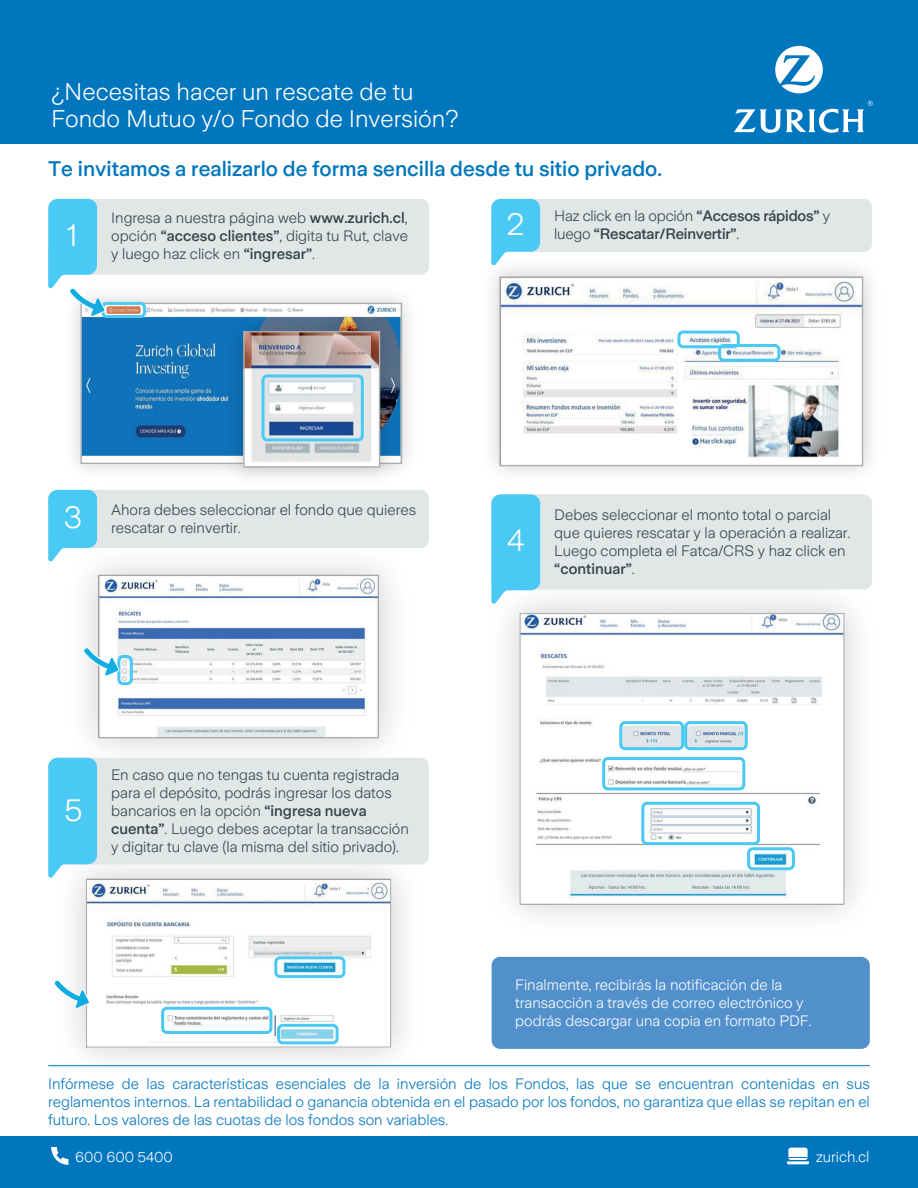
<style>
.page{position:relative;width:918px;height:1188px;background:#fff}
.page>*{position:absolute;margin:0;border:0;box-sizing:border-box;transform-origin:0 0}
.t1{font:300 30.6px "Zurich Sans";color:#fff}
.t2{font:300 24px/27px "Zurich Sans";color:#fff}
.t3{font:500 21px "Zurich Sans";color:#0076be}
.t4{font:300 15px/18px "Zurich Sans";color:#344549}
.t5{font:300 15px/18px "Zurich Sans";color:#0076be;text-align:justify}
.t6{font:300 15px/18px "Zurich Sans";color:#fff}
.t7{font:500 15px/18px "Zurich Sans";letter-spacing:-.015em;color:#344549}
.t8{font:300 14.25px "Zurich Sans";color:#fff}
.s1{font-weight:500}
.s2{font-weight:300}
.s3{color:#0076be}
</style>
<div class="page">
<img style="left:492px;top:250px;width:379px;height:223px">
<img style="left:501px;top:278px;width:360px;height:186px">
<div style="left:499px;top:276px;width:364px;height:190px;border:1px solid #adb0b3"></div>
<img style="left:100px;top:577px;width:277px;height:159px">
<div style="left:98px;top:575px;width:281px;height:163px;border:1px solid #adb0b3"></div>
<div style="left:491px;top:199px;width:381px;height:53px;background:#e0e7e6;border-radius:9px"></div>
<div style="left:48px;top:490px;width:381px;height:58px;background:#e0e7e6;border-radius:9px"></div>
<div style="left:0;top:0;width:918px;height:144px;background:#0076be"></div>
<img style="left:56px;top:296px;width:371px;height:197px">
<img style="left:82px;top:305px;width:134px;height:157px">
<img style="left:216px;top:303px;width:193px;height:190px">
<img style="left:245px;top:333px;width:133px;height:133px">
<div style="left:243px;top:331px;width:137px;height:137px;border:1px solid #adb0b3"></div>
<div style="left:48px;top:199px;width:381px;height:76px;background:#e0e7e6;border-radius:9px"></div>
<svg style="left:491px;top:199px;width:49px;height:67px"></svg>
<div style="left:262px;top:374px;width:102px;height:67px;border:3px solid #49c9f4;border-radius:4px"></div>
<div style="left:677px;top:331px;width:63px;height:17px;border:3px solid #49c9f4;border-radius:4px"></div>
<div style="left:718px;top:344px;width:62px;height:18px;border:3px solid #49c9f4;border-radius:4px"></div>
<div style="left:117px;top:655px;width:16px;height:30px;border:3px solid #49c9f4;border-radius:4px"></div>
<div style="left:101px;top:302px;width:45px;height:16px;border:3px solid #49c9f4;border-radius:4px"></div>
<svg style="left:48px;top:199px;width:58px;height:119px"></svg>
<svg style="left:82px;top:647px;width:38px;height:30px"></svg>
<svg style="left:48px;top:490px;width:49px;height:72px"></svg>
<img style="left:48px;top:866px;width:390px;height:201px">
<img style="left:88px;top:881px;width:301px;height:165px">
<div style="left:86px;top:879px;width:305px;height:169px;border:1px solid #adb0b3"></div>
<div style="left:48px;top:758px;width:381px;height:107px;background:#e0e7e6;border-radius:9px"></div>
<div style="left:492px;top:957px;width:378px;height:92px;background:#5290cc;border-radius:9px"></div>
<div style="left:274px;top:956px;width:71px;height:22px;border:3px solid #49c9f4;border-radius:4px"></div>
<div style="left:161px;top:1007px;width:111px;height:27px;border:3px solid #49c9f4;border-radius:4px"></div>
<div style="left:277px;top:1024px;width:62px;height:20px;border:3px solid #49c9f4;border-radius:4px"></div>
<svg style="left:53px;top:980px;width:38px;height:30px"></svg>
<svg style="left:48px;top:758px;width:49px;height:121px;background:#5ccef4"></svg>
<img style="left:507px;top:600px;width:350px;height:317px">
<img style="left:522px;top:615px;width:320px;height:288px">
<div style="left:520px;top:613px;width:324px;height:292px;border:1px solid #adb0b3"></div>
<div style="left:491px;top:494px;width:381px;height:96px;background:#e0e7e6;border-radius:9px"></div>
<div style="left:619px;top:721px;width:65px;height:29px;border:3px solid #49c9f4;border-radius:4px"></div>
<div style="left:602px;top:757px;width:143px;height:33px;border:3px solid #49c9f4;border-radius:4px"></div>
<div style="left:641px;top:802px;width:119px;height:43px;border:3px solid #49c9f4;border-radius:4px"></div>
<div style="left:684px;top:721px;width:64px;height:29px;border:3px solid #49c9f4;border-radius:4px"></div>
<div style="left:747px;top:847px;width:48px;height:23px;border:3px solid #49c9f4;border-radius:4px"></div>
<svg style="left:491px;top:494px;width:49px;height:111px;background:#5fcff4"></svg>
<div style="left:0;top:1137px;width:918px;height:51px;background:#0076be"></div>
<svg style="left:51px;top:1147px;width:17px;height:18px"></svg>
<div style="left:788px;top:1148px;width:20px;height:12px;background:#fff;border-radius:2px"></div>
<svg style="left:787px;top:1157px;width:22px;height:7px"></svg>
<svg style="left:775px;top:46px;width:48px;height:47px"></svg>
<svg style="left:734px;top:101px;width:139px;height:32px"></svg>
<hr style="left:48px;top:1065px;width:822px;height:1px;background:#0076be">
<h2 class="t2" style="left:51px;top:79px;width:409px">¿Necesitas hacer un rescate de tu<br>Fondo Mutuo y/o Fondo de Inversión?</h2>
<h3 class="t3" style="left:48px;top:158px;width:615px">Te invitamos a realizarlo de forma sencilla desde tu sitio privado.</h3>
<h1 class="t1" style="left:67px;top:219px;width:12px">1</h1>
<p class="t4" style="left:111px;top:209px;width:298px;text-align:justify">Ingresa a nuestra página web <span class="s1">www.zurich.cl</span>, opción <span class="s1">“acceso clientes”</span>, digita tu Rut, clave y luego haz click en <span class="s1">“ingresar”</span>.</p>
<p class="t7" style="left:507px;top:207px;width:325px;text-indent:47px"><span class="s2">Haz click en la opción</span> “Accesos rápidos” <span class="s2">y<br></span><sup>2</sup> <span class="s2">luego</span> “Rescatar/Reinvertir”<span class="s2">.</span></p>
<p class="t4" style="left:64px;top:501px;width:354px;text-indent:47px">Ahora debes seleccionar el fondo que quieres<br><sup>3</sup> rescatar o reinvertir.</p>
<h1 class="t1" style="left:64px;top:793px;width:20px">5</h1>
<p class="t4" style="left:111px;top:766px;width:299px">En caso que no tengas tu cuenta registrada para el depósito, podrás ingresar los datos bancarios en la opción <span class="s1">“ingresa nueva cuenta”</span>. Luego debes aceptar la transacción y digitar tu clave (la misma del sitio privado).</p>
<h1 class="t1" style="left:507px;top:524px;width:19px">4</h1>
<p class="t4" style="left:554px;top:506px;width:298px">Debes seleccionar el monto total o parcial que quieres rescatar y la operación a realizar.<br>Luego completa el Fatca/CRS y haz click en <span class="s1">“continuar”</span>.</p>
<p class="t6" style="left:515px;top:976px;width:298px">Finalmente, recibirás la notificación de la transacción a través de correo electrónico y podrás descargar una copia en formato PDF.</p>
<p class="t5" style="left:48px;top:1075px;width:823px">Infórmese de las características esenciales de la inversión de los Fondos, las que se encuentran contenidas en sus reglamentos internos. La rentabilidad o ganancia obtenida en el pasado por los fondos, no garantiza que ellas se repitan en el futuro. Los valores de las cuotas de los fondos son variables.</p>
<p class="t8" style="left:75px;top:1150px;width:99px">600 600 5400</p>
<p class="t6" style="left:816px;top:1148px;width:55px">zurich.cl<span class="s3">h</span></p>
</div>
